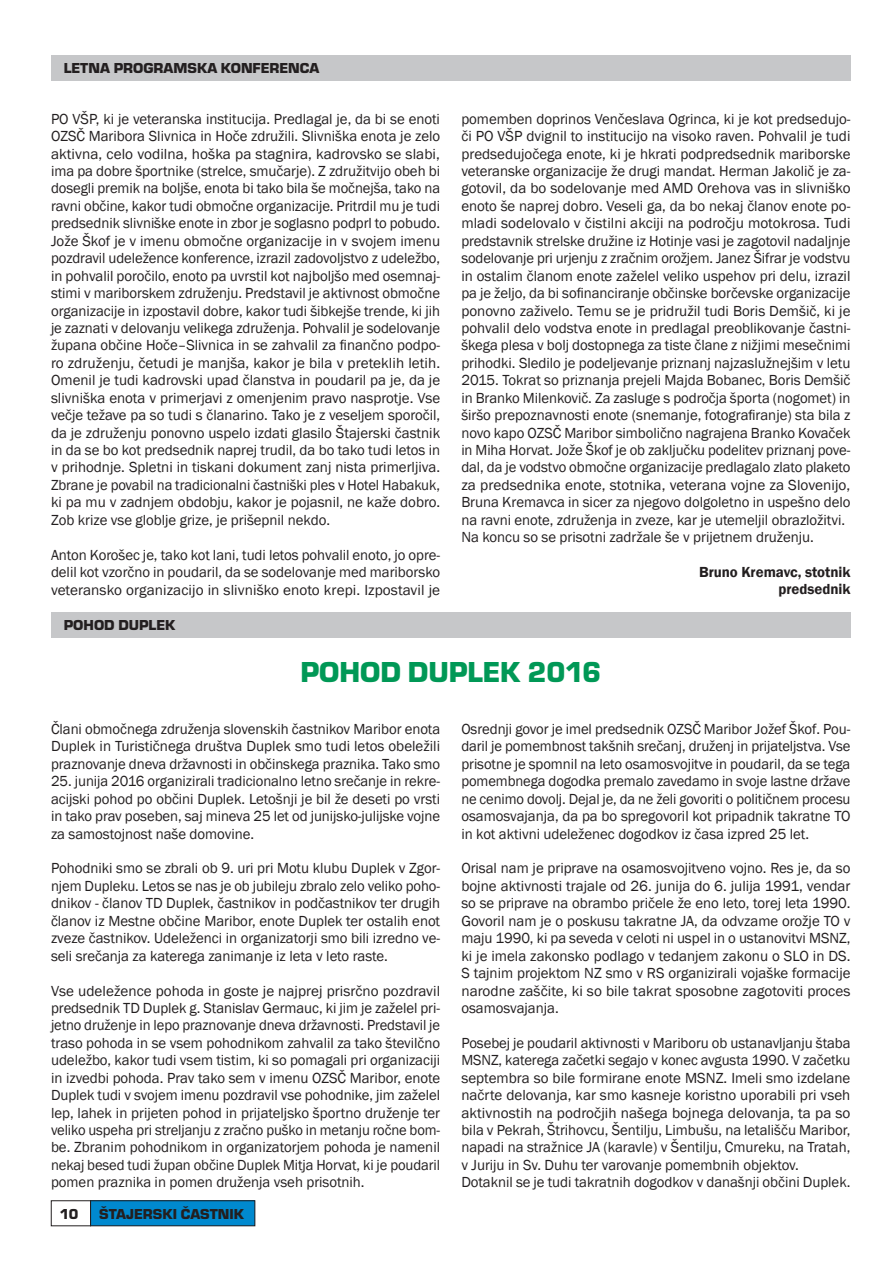
<style>
.page{position:relative;width:893px;height:1263px;background:#fff}
.page>*{position:absolute;margin:0;border:0;box-sizing:border-box;transform-origin:0 0}
.t1{font:30px "Eurostile T Blac";color:#009856}
.t2{font:15px/17.4px "Franklin Gothic";letter-spacing:-.005em;color:#231f20;text-align:justify}
.t3{font:15px "Eurostile T Blac";color:#231f20}
.t4{font:600 15px/17.4px "Franklin Gothic";letter-spacing:-.005em;color:#231f20;text-align:right}
</style>
<div class="page">
<div style="left:91px;top:1201px;width:164px;height:25px;background:#0089cf"></div>
<div style="left:90px;top:1200px;width:165px;height:26px;border:1px solid #231f20"></div>
<div style="left:51px;top:1200px;width:40px;height:26px;border:1px solid #231f20"></div>
<div style="left:51px;top:55px;width:799px;height:25px;background:#c6c7c9"></div>
<div style="left:51px;top:612px;width:799px;height:25px;background:#c6c7c9"></div>
<p class="t3" style="left:64px;top:60px;width:257px">LETNA PROGRAMSKA KONFERENCA</p>
<p class="t2" style="left:51px;top:110px;width:391px">PO VŠP, ki je veteranska institucija. Predlagal je, da bi se enoti OZSČ Maribora Slivnica in Hoče združili. Slivniška enota je zelo aktivna, celo vodilna, hoška pa stagnira, kadrovsko se slabi, ima pa dobre športnike (strelce, smučarje). Z združitvijo obeh bi dosegli premik na boljše, enota bi tako bila še močnejša, tako na ravni občine, kakor tudi območne organizacije. Pritrdil mu je tudi predsednik slivniške enote in zbor je soglasno podprl to pobudo.<br>Jože Škof je v imenu območne organizacije in v svojem imenu pozdravil udeležence konference, izrazil zadovoljstvo z udeležbo, in pohvalil poročilo, enoto pa uvrstil kot najboljšo med osemnaj&shy;stimi v mariborskem združenju. Predstavil je aktivnost območne organizacije in izpostavil dobre, kakor tudi šibkejše trende, ki jih je zaznati v delovanju velikega združenja. Pohvalil je sodelovanje župana občine Hoče–Slivnica in se zahvalil za finančno podpo&shy;ro združenju, četudi je manjša, kakor je bila v preteklih letih.<br>Omenil je tudi kadrovski upad članstva in poudaril pa je, da je slivniška enota v primerjavi z omenjenim pravo nasprotje. Vse večje težave pa so tudi s članarino. Tako je z veseljem sporočil, da je združenju ponovno uspelo izdati glasilo Štajerski častnik in da se bo kot predsednik naprej trudil, da bo tako tudi letos in v prihodnje. Spletni in tiskani dokument zanj nista primerljiva.<br>Zbrane je povabil na tradicionalni častniški ples v Hotel Habakuk, ki pa mu v zadnjem obdobju, kakor je pojasnil, ne kaže dobro.<br>Zob krize vse globlje grize, je prišepnil nekdo.</p>
<p class="t2" style="left:51px;top:546px;width:391px">Anton Korošec je, tako kot lani, tudi letos pohvalil enoto, jo opre&shy;delil kot vzorčno in poudaril, da se sodelovanje med mariborsko veteransko organizacijo in slivniško enoto krepi. Izpostavil je</p>
<p class="t3" style="left:64px;top:617px;width:113px">POHOD DUPLEK</p>
<p class="t2" style="left:461px;top:110px;width:391px;text-align:left">pomemben doprinos Venčeslava Ogrinca, ki je kot predsedujo&shy;či PO VŠP dvignil to institucijo na visoko raven. Pohvalil je tudi predsedujočega enote, ki je hkrati podpredsednik mariborske veteranske organizacije že drugi mandat. Herman Jakolič je za&shy;gotovil, da bo sodelovanje med AMD Orehova vas in slivniško enoto še naprej dobro. Veseli ga, da bo nekaj članov enote po&shy;mladi sodelovalo v čistilni akciji na področju motokrosa. Tudi predstavnik strelske družine iz Hotinje vasi je zagotovil nadaljnje sodelovanje pri urjenju z zračnim orožjem. Janez Šifrar je vodstvu in ostalim članom enote zaželel veliko uspehov pri delu, izrazil pa je željo, da bi sofinanciranje občinske borčevske organizacije ponovno zaživelo. Temu se je pridružil tudi Boris Demšič, ki je pohvalil delo vodstva enote in predlagal preoblikovanje častni&shy;škega plesa v bolj dostopnega za tiste člane z nižjimi mesečnimi prihodki. Sledilo je podeljevanje priznanj najzaslužnejšim v letu 2015. Tokrat so priznanja prejeli Majda Bobanec, Boris Demšič in Branko Milenkovič. Za zasluge s področja športa (nogomet) in širšo prepoznavnosti enote (snemanje, fotografiranje) sta bila z novo kapo OZSČ Maribor simbolično nagrajena Branko Kovaček in Miha Horvat. Jože Škof je ob zaključku podelitev priznanj pove&shy;dal, da je vodstvo območne organizacije predlagalo zlato plaketo za predsednika enote, stotnika, veterana vojne za Slovenijo, Bruna Kremavca in sicer za njegovo dolgoletno in uspešno delo na ravni enote, združenja in zveze, kar je utemeljil obrazložitvi.<br>Na koncu so se prisotni zadržale še v prijetnem druženju.</p>
<p class="t4" style="left:699px;top:563px;width:153px">Bruno Kremavc, stotnik predsednik</p>
<h1 class="t1" style="left:300px;top:655px;width:302px">POHOD DUPLEK 2016</h1>
<p class="t2" style="left:51px;top:721px;width:391px">Člani območnega združenja slovenskih častnikov Maribor enota Duplek in Turističnega društva Duplek smo tudi letos obeležili praznovanje dneva državnosti in občinskega praznika. Tako smo</p>
<p class="t2" style="left:51px;top:773px;width:391px">25. junija 2016 organizirali tradicionalno letno srečanje in rekre&shy;acijski pohod po občini Duplek. Letošnji je bil že deseti po vrsti in tako prav poseben, saj mineva 25 let od junijsko-julijske vojne za samostojnost naše domovine.</p>
<p class="t2" style="left:51px;top:860px;width:391px">Pohodniki smo se zbrali ob 9. uri pri Motu klubu Duplek v Zgor&shy;njem Dupleku. Letos se nas je ob jubileju zbralo zelo veliko poho&shy;dnikov - članov TD Duplek, častnikov in podčastnikov ter drugih članov iz Mestne občine Maribor, enote Duplek ter ostalih enot zveze častnikov. Udeleženci in organizatorji smo bili izredno ve&shy;seli srečanja za katerega zanimanje iz leta v leto raste.</p>
<p class="t2" style="left:51px;top:982px;width:391px">Vse udeležence pohoda in goste je najprej prisrčno pozdravil predsednik TD Duplek g. Stanislav Germauc, ki jim je zaželel pri&shy;jetno druženje in lepo praznovanje dneva državnosti. Predstavil je traso pohoda in se vsem pohodnikom zahvalil za tako številčno udeležbo, kakor tudi vsem tistim, ki so pomagali pri organizaciji in izvedbi pohoda. Prav tako sem v imenu OZSČ Maribor, enote Duplek tudi v svojem imenu pozdravil vse pohodnike, jim zaželel lep, lahek in prijeten pohod in prijateljsko športno druženje ter veliko uspeha pri streljanju z zračno puško in metanju ročne bom&shy;be. Zbranim pohodnikom in organizatorjem pohoda je namenil nekaj besed tudi župan občine Duplek Mitja Horvat, ki je poudaril pomen praznika in pomen druženja vseh prisotnih.</p>
<p class="t2" style="left:461px;top:721px;width:391px">Osrednji govor je imel predsednik OZSČ Maribor Jožef Škof. Pou&shy;daril je pomembnost takšnih srečanj, druženj in prijateljstva. Vse prisotne je spomnil na leto osamosvojitve in poudaril, da se tega pomembnega dogodka premalo zavedamo in svoje lastne države ne cenimo dovolj. Dejal je, da ne želi govoriti o političnem procesu osamosvajanja, da pa bo spregovoril kot pripadnik takratne TO in kot aktivni udeleženec dogodkov iz časa izpred 25 let.</p>
<p class="t2" style="left:461px;top:860px;width:391px">Orisal nam je priprave na osamosvojitveno vojno. Res je, da so bojne aktivnosti trajale od 26. junija do 6. julija 1991, vendar so se priprave na obrambo pričele že eno leto, torej leta 1990.<br>Govoril nam je o poskusu takratne JA, da odvzame orožje TO v maju 1990, ki pa seveda v celoti ni uspel in o ustanovitvi MSNZ, ki je imela zakonsko podlago v tedanjem zakonu o SLO in DS.<br>S tajnim projektom NZ smo v RS organizirali vojaške formacije narodne zaščite, ki so bile takrat sposobne zagotoviti proces osamosvajanja.</p>
<p class="t2" style="left:461px;top:1034px;width:391px;text-align:left">Posebej je poudaril aktivnosti v Mariboru ob ustanavljanju štaba MSNZ, katerega začetki segajo v konec avgusta 1990. V začetku septembra so bile formirane enote MSNZ. Imeli smo izdelane načrte delovanja, kar smo kasneje koristno uporabili pri vseh aktivnostih na področjih našega bojnega delovanja, ta pa so bila v Pekrah, Štrihovcu, Šentilju, Limbušu, na letališču Maribor, napadi na stražnice JA (karavle) v Šentilju, Cmureku, na Tratah, v Juriju in Sv. Duhu ter varovanje pomembnih objektov.<br>Dotaknil se je tudi takratnih dogodkov v današnji občini Duplek.</p>
<p class="t3" style="left:60px;top:1205px;width:20px">10</p>
<p class="t3" style="left:99px;top:1205px;width:146px">ŠTAJERSKI ČASTNIK</p>
</div>
